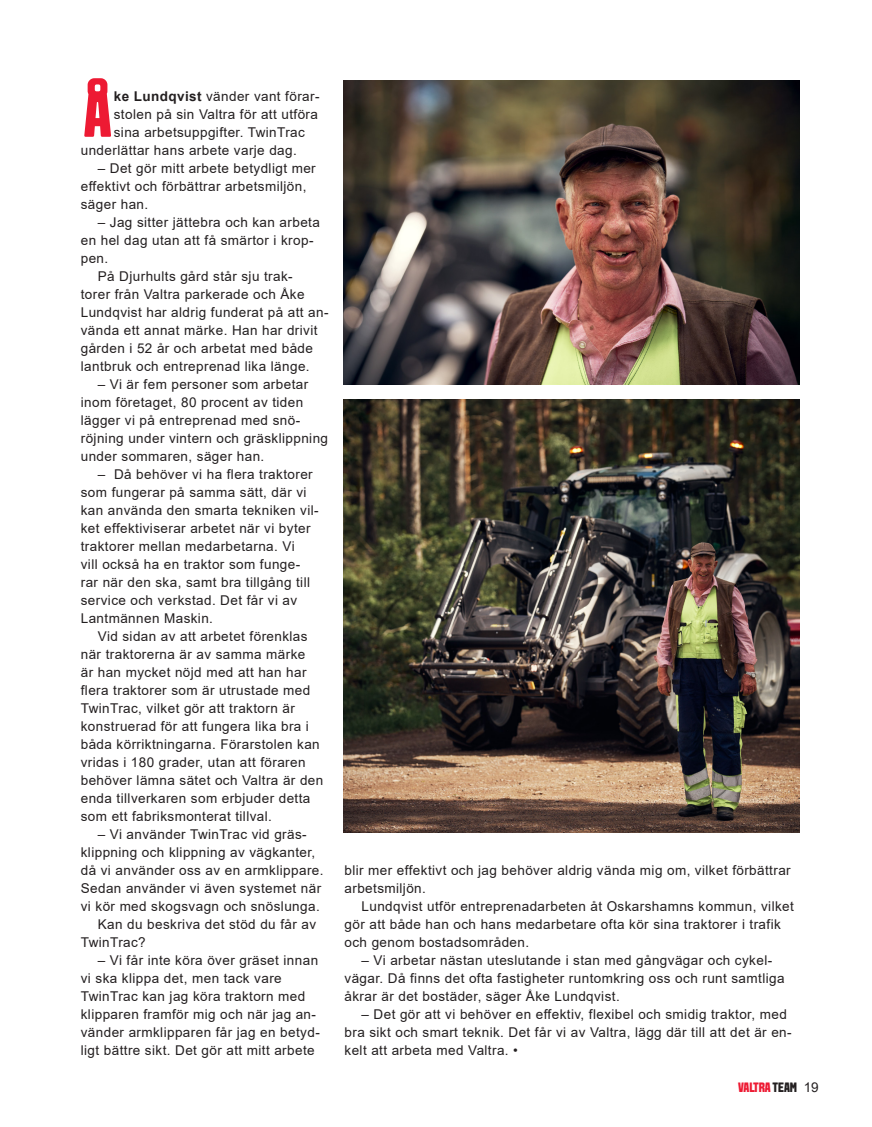
<style>
.page{position:relative;width:872px;height:1127px;background:#fff}
.page>*{position:absolute;margin:0;border:0;box-sizing:border-box;transform-origin:0 0}
.x_ANF_leipis_Helvetica_3riviä_9_11_pt{font:700 64.95px "VALTRA Aveny T 2020 Extra";color:#ed1a33}
.x_Leipis_Helvetica_9_11_pt{font:13.5px/18px "Arial";letter-spacing:.03em;color:#231f20}
.x_ANF_leipis_Helvetica_3riviä_9_11_pt-2{font:13.5px "Arial";letter-spacing:.03em;color:#231f20}
.t1{font:700 13.5px "VALTRA Aveny T 2020 Extra";letter-spacing:-.01em;color:#ed1a33}
.s1{font-weight:700}
.s2{color:#231f20}
.s3{font-family:"Arial";font-weight:400;color:#231f20}
</style>
<div class="page">
<img style="left:343px;top:81px;width:456px;height:304px">
<img style="left:343px;top:400px;width:456px;height:432px">
<p class="x_ANF_leipis_Helvetica_3riviä_9_11_pt" style="left:83px;top:72px;width:30px">Å</p>
<p class="x_ANF_leipis_Helvetica_3riviä_9_11_pt-2" style="left:114px;top:87px;width:207px"><span class="s1">ke Lundqvist</span> vänder vant förar-</p>
<p class="x_ANF_leipis_Helvetica_3riviä_9_11_pt-2" style="left:114px;top:105px;width:206px">stolen på sin Valtra för att utföra</p>
<p class="x_ANF_leipis_Helvetica_3riviä_9_11_pt-2" style="left:114px;top:123px;width:193px">sina arbetsuppgifter. TwinTrac</p>
<p class="x_ANF_leipis_Helvetica_3riviä_9_11_pt-2" style="left:81px;top:141px;width:217px">underlättar hans arbete varje dag.</p>
<p class="x_Leipis_Helvetica_9_11_pt" style="left:81px;top:159px;width:236px;text-indent:17px">– Det gör mitt arbete betydligt mer effektivt och förbättrar arbetsmiljön, säger han.</p>
<p class="x_Leipis_Helvetica_9_11_pt" style="left:81px;top:213px;width:241px;text-indent:17px">– Jag sitter jättebra och kan arbeta en hel dag utan att få smärtor i krop&shy;pen.</p>
<p class="x_Leipis_Helvetica_9_11_pt" style="left:81px;top:267px;width:249px;text-indent:17px">På Djurhults gård står sju trak-<br>torer från Valtra parkerade och Åke Lundqvist har aldrig funderat på att an&shy;vända ett annat märke. Han har drivit gården i 52 år och arbetat med både lantbruk och entreprenad lika länge.</p>
<p class="x_Leipis_Helvetica_9_11_pt" style="left:81px;top:375px;width:249px;text-indent:17px">– Vi är fem personer som arbetar inom företaget, 80 procent av tiden lägger vi på entreprenad med snö&shy;röjning under vintern och gräsklippning under sommaren, säger han.</p>
<p class="x_Leipis_Helvetica_9_11_pt" style="left:81px;top:465px;width:239px;text-indent:17px">– Då behöver vi ha flera traktorer som fungerar på samma sätt, där vi kan använda den smarta tekniken vil&shy;ket effektiviserar arbetet när vi byter traktorer mellan medarbetarna. Vi<br>vill också ha en traktor som funge&shy;rar när den ska, samt bra tillgång till service och verkstad. Det får vi av Lantmännen Maskin.</p>
<p class="x_Leipis_Helvetica_9_11_pt" style="left:81px;top:627px;width:244px;text-indent:17px">Vid sidan av att arbetet förenklas när traktorerna är av samma märke<br>är han mycket nöjd med att han har flera traktorer som är utrustade med TwinTrac, vilket gör att traktorn är konstruerad för att fungera lika bra i båda körriktningarna. Förarstolen kan vridas i 180 grader, utan att föraren behöver lämna sätet och Valtra är den enda tillverkaren som erbjuder detta som ett fabriksmonterat tillval.</p>
<p class="x_Leipis_Helvetica_9_11_pt" style="left:81px;top:825px;width:244px;text-indent:17px">– Vi använder TwinTrac vid gräs&shy;klippning och klippning av vägkanter, då vi använder oss av en armklippare.<br>Sedan använder vi även systemet när vi kör med skogsvagn och snöslunga.</p>
<p class="x_Leipis_Helvetica_9_11_pt" style="left:81px;top:915px;width:237px;text-indent:17px">Kan du beskriva det stöd du får av<br>TwinTrac?</p>
<p class="x_Leipis_Helvetica_9_11_pt" style="left:81px;top:951px;width:240px;text-indent:17px">– Vi får inte köra över gräset innan vi ska klippa det, men tack vare TwinTrac kan jag köra traktorn med klipparen framför mig och när jag an&shy;vänder armklipparen får jag en betyd&shy;ligt bättre sikt. Det gör att mitt arbete</p>
<p class="x_Leipis_Helvetica_9_11_pt" style="left:344px;top:861px;width:448px">blir mer effektivt och jag behöver aldrig vända mig om, vilket förbättrar arbetsmiljön.</p>
<p class="x_Leipis_Helvetica_9_11_pt" style="left:344px;top:897px;width:451px;text-indent:17px">Lundqvist utför entreprenadarbeten åt Oskarshamns kommun, vilket gör att både han och hans medarbetare ofta kör sina traktorer i trafik och genom bostadsområden.</p>
<p class="x_Leipis_Helvetica_9_11_pt" style="left:344px;top:951px;width:441px;text-indent:17px">– Vi arbetar nästan uteslutande i stan med gångvägar och cykel&shy;vägar. Då finns det ofta fastigheter runtomkring oss och runt samtliga åkrar är det bostäder, säger Åke Lundqvist.</p>
<p class="x_Leipis_Helvetica_9_11_pt" style="left:344px;top:1005px;width:448px;text-indent:17px">– Det gör att vi behöver en effektiv, flexibel och smidig traktor, med bra sikt och smart teknik. Det får vi av Valtra, lägg där till att det är en&shy;kelt att arbeta med Valtra. •</p>
<p class="t1" style="left:738px;top:1078px;width:82px">VALTRA <span class="s2">TEAM</span> <span class="s3">19</span></p>
</div>
